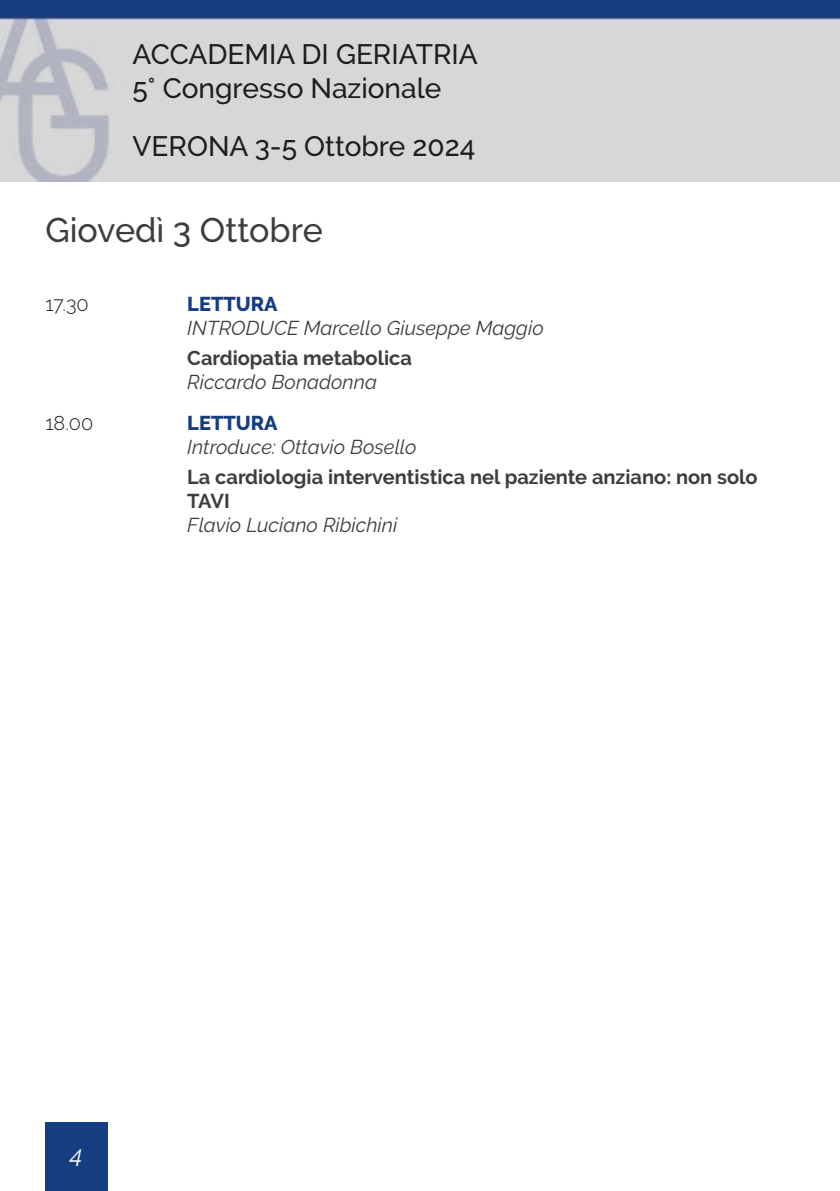
<style>
.page{position:relative;width:840px;height:1191px;background:#fff}
.page>*{position:absolute;margin:0;border:0;box-sizing:border-box;transform-origin:0 0}
.t1{font:500 34px "Raleway";color:#3d3d3c}
.t2{font:500 28px/33.6px "Raleway";color:#1d1d1b}
.t3{font:italic 24px "Raleway";color:#fff}
.t4{font:italic 20px "Raleway";color:#3d3d3c}
.t5{font:700 20px/24px "Raleway";color:#3d3d3c}
.t6{font:800 20px "Raleway";color:#163d82}
.t7{font:300 20px "Raleway";color:#1d1d1b}
</style>
<div class="page">
<div style="left:45px;top:1123px;width:63px;height:68px;background:#163d82"></div>
<img style="left:0;top:0;width:839px;height:181px">
<h2 class="t2" style="left:132px;top:38px;width:346px">ACCADEMIA DI GERIATRIA<br>5° Congresso Nazionale</h2>
<h2 class="t2" style="left:132px;top:129px;width:344px">VERONA 3-5 Ottobre 2024</h2>
<h1 class="t1" style="left:45px;top:210px;width:279px">Giovedì 3 Ottobre</h1>
<p class="t7" style="left:45px;top:292px;width:45px">17.30</p>
<p class="t6" style="left:187px;top:293px;width:92px">LETTURA</p>
<p class="t4" style="left:187px;top:316px;width:358px">INTRODUCE Marcello Giuseppe Maggio</p>
<p class="t5" style="left:187px;top:346px;width:226px">Cardiopatia metabolica</p>
<p class="t4" style="left:187px;top:370px;width:191px">Riccardo Bonadonna</p>
<p class="t7" style="left:45px;top:411px;width:49px">18.00</p>
<p class="t6" style="left:187px;top:411px;width:92px">LETTURA</p>
<p class="t4" style="left:187px;top:435px;width:231px">Introduce: Ottavio Bosello</p>
<p class="t5" style="left:187px;top:464px;width:571px">La cardiologia interventistica nel paziente anziano: non solo<br>TAVI</p>
<p class="t4" style="left:187px;top:513px;width:211px">Flavio Luciano Ribichini</p>
<p class="t3" style="left:70px;top:1140px;width:14px">4</p>
</div>
